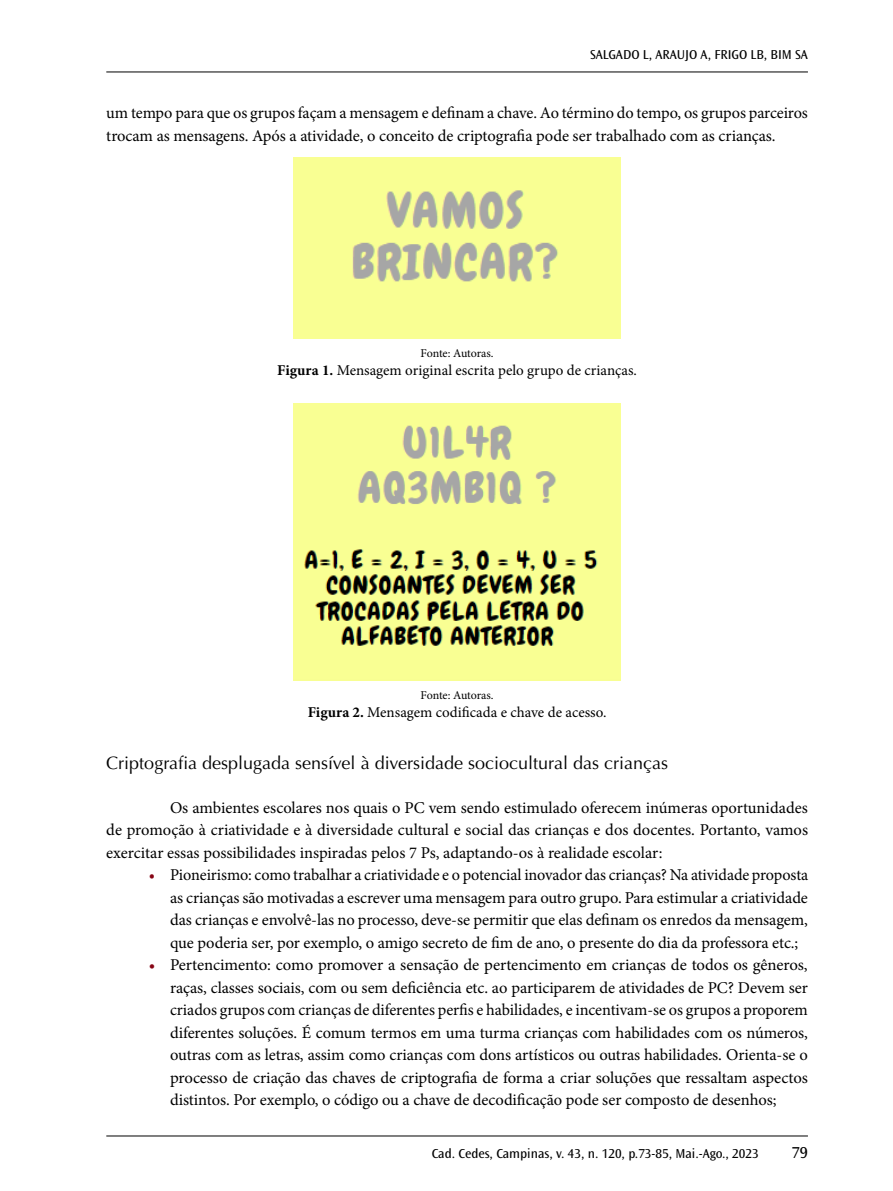
<style>
.page{position:relative;width:893px;height:1191px;background:#fff}
.page>*{position:absolute;margin:0;border:0;box-sizing:border-box;transform-origin:0 0}
.t1{font:18px "Optima LT Std";color:#000}
.t2{font:16.5px/22.5px "Minion Pro";letter-spacing:-.005em;color:#000;text-align:justify}
.t3{font:16.5px "Ocean Sans Std";color:#000}
.t4{font:15px "Minion Pro";color:#000}
.t5{font:13.5px "Ocean Sans Std";color:#000}
.t6{font:12px "Minion Pro";letter-spacing:-.01em;color:#000}
.s1{font-weight:700}
.s2{color:#870515}
</style>
<div class="page">
<hr style="left:106px;top:72px;width:702px;height:1px;background:#000">
<hr style="left:106px;top:1135px;width:702px;height:1px;background:#000">
<img style="left:293px;top:158px;width:328px;height:181px">
<img style="left:293px;top:404px;width:328px;height:276px">
<p class="t5" style="left:590px;top:47px;width:219px">SALGADO L, ARAUJO A, FRIGO LB, BIM SA</p>
<p class="t2" style="left:106px;top:102px;width:703px">um tempo para que os grupos façam a mensagem e definam a chave. Ao término do tempo, os grupos parceiros trocam as mensagens. Após a atividade, o conceito de criptografia pode ser trabalhado com as crianças.</p>
<p class="t6" style="left:421px;top:345px;width:74px">Fonte: Autoras.</p>
<p class="t4" style="left:277px;top:360px;width:361px"><span class="s1">Figura 1.</span> Mensagem original escrita pelo grupo de crianças.</p>
<p class="t6" style="left:421px;top:686px;width:74px">Fonte: Autoras.</p>
<p class="t4" style="left:308px;top:701px;width:300px"><span class="s1">Figura 2.</span> Mensagem codificada e chave de acesso.</p>
<p class="t1" style="left:106px;top:752px;width:563px">Criptografia desplugada sensível à diversidade sociocultural das crianças</p>
<p class="t2" style="left:106px;top:796px;width:703px;text-indent:64px">Os ambientes escolares nos quais o PC vem sendo estimulado oferecem inúmeras oportunidades de promoção à criatividade e à diversidade cultural e social das crianças e dos docentes. Portanto, vamos exercitar essas possibilidades inspiradas pelos 7 Ps, adaptando-os à realidade escolar:</p>
<p class="t2" style="left:170px;top:863px;width:640px;text-indent:-21px"><span class="s2">•</span> Pioneirismo: como trabalhar a criatividade e o potencial inovador das crianças? Na atividade proposta as crianças são motivadas a escrever uma mensagem para outro grupo. Para estimular a criatividade das crianças e envolvê-las no processo, deve-se permitir que elas definam os enredos da mensagem, que poderia ser, por exemplo, o amigo secreto de fim de ano, o presente do dia da professora etc.;</p>
<p class="t2" style="left:170px;top:953px;width:639px;text-indent:-21px"><span class="s2">•</span> Pertencimento: como promover a sensação de pertencimento em crianças de todos os gêneros, raças, classes sociais, com ou sem deficiência etc. ao participarem de atividades de PC? Devem ser criados grupos com crianças de diferentes perfis e habilidades, e incentivam-se os grupos a proporem diferentes soluções. É comum termos em uma turma crianças com habilidades com os números, outras com as letras, assim como crianças com dons artísticos ou outras habilidades. Orienta-se o processo de criação das chaves de criptografia de forma a criar soluções que ressaltam aspectos distintos. Por exemplo, o código ou a chave de decodificação pode ser composto de desenhos;</p>
<p class="t5" style="left:432px;top:1145px;width:328px">Cad. Cedes, Campinas, v. 43, n. 120, p.73-85, Mai.-Ago., 2023</p>
<p class="t3" style="left:792px;top:1143px;width:18px">79</p>
</div>
